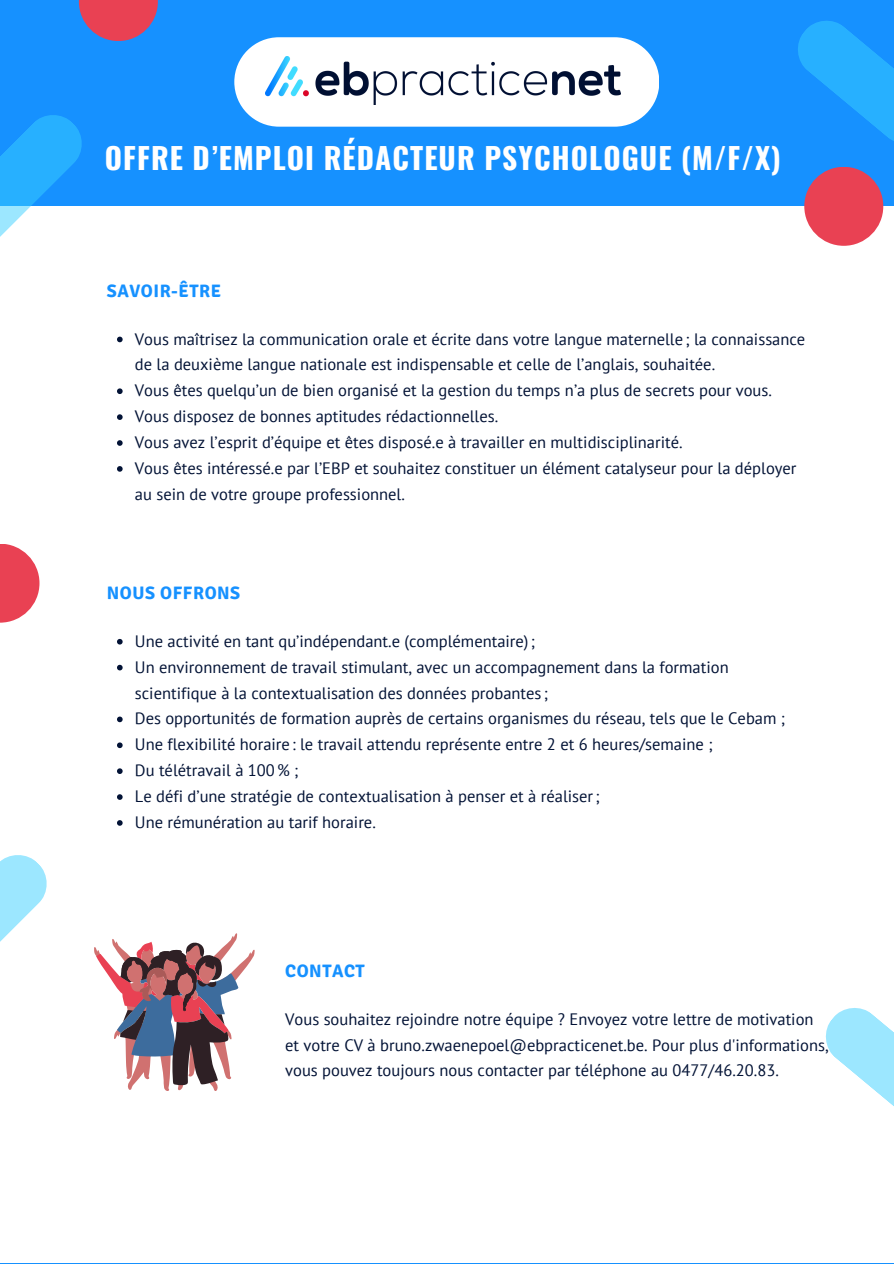
<style>
.page{position:relative;width:894px;height:1264px;background:#fff}
.page>*{position:absolute;margin:0;border:0;box-sizing:border-box;transform-origin:0 0}
.t1{font:700 29.55px "Oswald";letter-spacing:.035em;color:#fff}
.t2{font:700 18px "Signika";letter-spacing:.03em;color:#1691ff}
.t3{font:16.5px/25.8px "PT Sans";color:#021235}
</style>
<div class="page">
<div style="left:0;top:0;width:893px;height:1263px;background:#1691ff"></div>
<div style="left:0;top:206px;width:893px;height:1057px;background:#fff"></div>
<div style="left:234px;top:37px;width:425px;height:90px;background:#fff;border-radius:45px"></div>
<img style="left:266px;top:57px;width:354px;height:47px">
<svg style="left:0;top:115px;width:82px;height:122px"></svg>
<svg style="left:798px;top:21px;width:95px;height:120px"></svg>
<svg style="left:79px;top:0;width:79px;height:41px;fill:#e94153"></svg>
<div style="left:804px;top:167px;width:79px;height:79px;background:#e94153;border-radius:50%"></div>
<svg style="left:0;top:544px;width:39px;height:78px;fill:#e94153"></svg>
<svg style="left:0;top:855px;width:47px;height:87px"></svg>
<svg style="left:825px;top:1008px;width:68px;height:98px"></svg>
<svg style="left:94px;top:933px;width:160px;height:157px"></svg>
<svg style="left:117px;top:639px;width:6px;height:5px"></svg>
<svg style="left:117px;top:664px;width:6px;height:6px"></svg>
<svg style="left:117px;top:716px;width:6px;height:6px"></svg>
<svg style="left:117px;top:742px;width:6px;height:6px"></svg>
<svg style="left:117px;top:768px;width:6px;height:6px"></svg>
<svg style="left:117px;top:794px;width:6px;height:5px"></svg>
<svg style="left:117px;top:820px;width:6px;height:5px"></svg>
<svg style="left:117px;top:336px;width:6px;height:6px"></svg>
<svg style="left:117px;top:388px;width:6px;height:6px"></svg>
<svg style="left:117px;top:414px;width:6px;height:6px"></svg>
<svg style="left:117px;top:440px;width:6px;height:6px"></svg>
<svg style="left:117px;top:466px;width:6px;height:5px"></svg>
<h1 class="t1" style="left:105px;top:135px;width:677px">OFFRE D’EMPLOI RÉDACTEUR PSYCHOLOGUE (M/F/X)</h1>
<p class="t2" style="left:107px;top:280px;width:116px">SAVOIR-ÊTRE</p>
<p class="t3" style="left:135px;top:325px;width:671px">Vous maîtrisez la communication orale et écrite dans votre langue maternelle ; la connaissance de la deuxième langue nationale est indispensable et celle de l’anglais, souhaitée.</p>
<p class="t3" style="left:135px;top:377px;width:638px">Vous êtes quelqu’un de bien organisé et la gestion du temps n’a plus de secrets pour vous.</p>
<p class="t3" style="left:135px;top:403px;width:365px">Vous disposez de bonnes aptitudes rédactionnelles.</p>
<p class="t3" style="left:135px;top:429px;width:549px">Vous avez l’esprit d’équipe et êtes disposé.e à travailler en multidisciplinarité.</p>
<h2 class="t3" style="left:135px;top:455px;width:663px">Vous êtes intéressé.e par l’EBP et souhaitez constituer un élément catalyseur pour la déployer au sein de votre groupe professionnel.</h2>
<p class="t2" style="left:107px;top:582px;width:135px">NOUS OFFRONS</p>
<p class="t3" style="left:135px;top:627px;width:401px">Une activité en tant qu’indépendant.e (complémentaire);</p>
<p class="t3" style="left:135px;top:653px;width:595px">Un environnement de travail stimulant, avec un accompagnement dans la formation scientifique à la contextualisation des données probantes ;</p>
<p class="t3" style="left:135px;top:705px;width:651px">Des opportunités de formation auprès de certains organismes du réseau, tels que le Cebam ;</p>
<h2 class="t3" style="left:135px;top:731px;width:579px">Une flexibilité horaire : le travail attendu représente entre 2 et 6 heures/semaine ;</h2>
<p class="t3" style="left:135px;top:757px;width:165px">Du télétravail à 100% ;</p>
<p class="t3" style="left:135px;top:783px;width:466px">Le défi d’une stratégie de contextualisation à penser et à réaliser;</p>
<p class="t3" style="left:135px;top:809px;width:242px">Une rémunération au tarif horaire.</p>
<h2 class="t2" style="left:285px;top:960px;width:81px">CONTACT</h2>
<p class="t3" style="left:285px;top:1005px;width:545px">Vous souhaitez rejoindre notre équipe ? Envoyez votre lettre de motivation et votre CV à bruno.zwaenepoel@ebpracticenet.be. Pour plus d'informations, vous pouvez toujours nous contacter par téléphone au 0477/46.20.83.</p>
</div>
